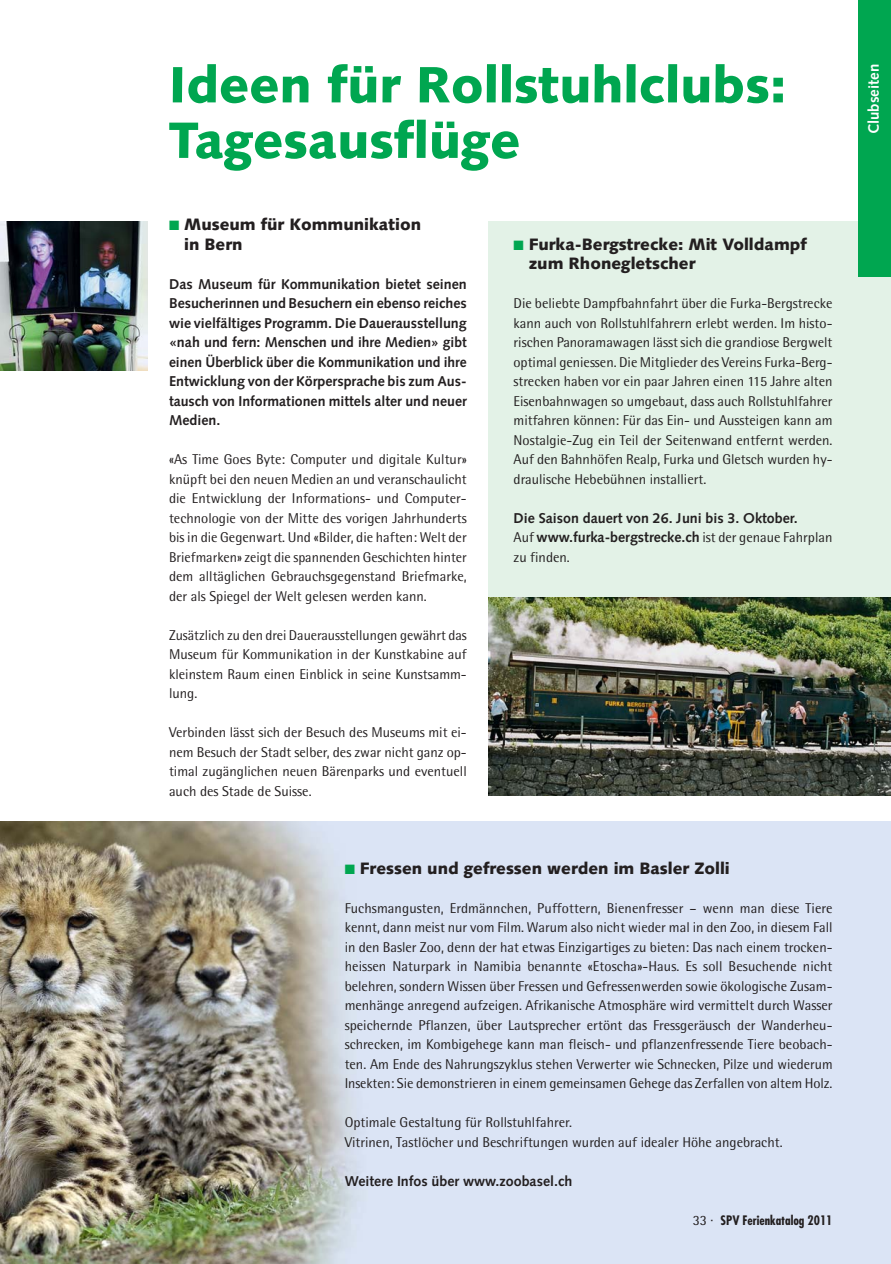
<style>
.page{position:relative;width:891px;height:1264px;background:#fff}
.page>*{position:absolute;margin:0;border:0;box-sizing:border-box;transform-origin:0 0}
.t1{font:900 51px/55.5px "Syntax";color:#00a650}
.t2{font:900 16.5px/19.5px "Syntax";color:#231f20}
.t3{font:700 15px "Syntax";color:#fff}
.t4{font:14.25px/19.5px "Rotis Semi Sans";color:#231f20;text-align:justify}
.t5{font:700 14.25px/19.5px "Syntax";color:#231f20;text-align:justify}
.t6{font:700 condensed 12.75px "Futura";color:#231f20}
.s1{color:#00a650}
.s2{font-family:"Rotis Semi Sans";font-weight:400}
.s3{font-family:"Rotis Semi Sans";font-weight:400;font-stretch:normal;font-size:14.25px}
</style>
<div class="page">
<div style="left:488px;top:221px;width:403px;height:574px;background:#e3f2e7"></div>
<img style="left:488px;top:598px;width:403px;height:197px">
<img style="left:0;top:821px;width:891px;height:443px">
<div style="left:858px;top:0;width:33px;height:277px;background:#00a650"></div>
<img style="left:0;top:221px;width:148px;height:149px">
<h1 class="t1" style="left:169px;top:62px;width:619px">Ideen für Rollstuhlclubs:<br>Tagesausflüge</h1>
<p class="t3" style="left:867px;top:134px;width:71px;rotate:-90deg">Clubseiten</p>
<p class="t2" style="left:184px;top:216px;width:238px;text-indent:-15px"><span class="s1">■</span> Museum für Kommunikation in Bern</p>
<p class="t5" style="left:169px;top:275px;width:299px">Das Museum für Kommunikation bietet seinen Besucherinnen und Besuchern ein ebenso reiches wie vielfältiges Programm. Die Dauerausstellung «nah und fern: Menschen und ihre Medien» gibt einen Überblick über die Kommunikation und ihre Entwicklung von der Körpersprache bis zum Aus&shy;tausch von Informationen mittels alter und neuer Medien.</p>
<p class="t4" style="left:169px;top:451px;width:299px">«As Time Goes Byte: Computer und digitale Kultur» knüpft bei den neuen Medien an und veranschaulicht die Entwicklung der Informations- und Computer&shy;technologie von der Mitte des vorigen Jahrhunderts bis in die Gegenwart. Und «Bilder, die haften: Welt der Briefmarken» zeigt die spannenden Geschichten hinter dem alltäglichen Gebrauchsgegenstand Briefmarke, der als Spiegel der Welt gelesen werden kann.</p>
<p class="t4" style="left:169px;top:626px;width:299px">Zusätzlich zu den drei Dauerausstellungen gewährt das Museum für Kommunikation in der Kunstkabine auf kleinstem Raum einen Einblick in seine Kunstsamm&shy;lung.</p>
<p class="t4" style="left:169px;top:724px;width:299px">Verbinden lässt sich der Besuch des Museums mit ei&shy;nem Besuch der Stadt selber, des zwar nicht ganz op&shy;timal zugänglichen neuen Bärenparks und eventuell auch des Stade de Suisse.</p>
<p class="t2" style="left:529px;top:236px;width:280px;text-indent:-15px"><span class="s1">■</span> Furka-Bergstrecke: Mit Volldampf zum Rhonegletscher</p>
<p class="t4" style="left:513px;top:295px;width:320px">Die beliebte Dampfbahnfahrt über die Furka-Bergstrecke kann auch von Rollstuhlfahrern erlebt werden. Im histo&shy;rischen Panoramawagen lässt sich die grandiose Bergwelt optimal geniessen. Die Mitglieder des Vereins Furka-Berg&shy;strecken haben vor ein paar Jahren einen 115 Jahre alten Eisenbahnwagen so umgebaut, dass auch Rollstuhlfahrer mitfahren können: Für das Ein- und Aussteigen kann am Nostalgie-Zug ein Teil der Seitenwand entfernt werden.<br>Auf den Bahnhöfen Realp, Furka und Gletsch wurden hy&shy;draulische Hebebühnen installiert.</p>
<p class="t5" style="left:513px;top:509px;width:320px">Die Saison dauert von 26. Juni bis 3. Oktober.<br><span class="s2">Auf</span> www.furka-bergstrecke.ch <span class="s2">ist der genaue Fahrplan</span></p>
<p class="t4" style="left:513px;top:548px;width:58px">zu finden.</p>
<p class="t2" style="left:345px;top:860px;width:387px"><span class="s1">■</span> Fressen und gefressen werden im Basler Zolli</p>
<p class="t4" style="left:345px;top:899px;width:489px">Fuchsmangusten, Erdmännchen, Puffottern, Bienenfresser – wenn man diese Tiere kennt, dann meist nur vom Film. Warum also nicht wieder mal in den Zoo, in diesem Fall in den Basler Zoo, denn der hat etwas Einzigartiges zu bieten: Das nach einem trocken&shy;heissen Naturpark in Namibia benannte «Etoscha»-Haus. Es soll Besuchende nicht belehren, sondern Wissen über Fressen und Gefressenwerden sowie ökologische Zusam&shy;menhänge anregend aufzeigen. Afrikanische Atmosphäre wird vermittelt durch Wasser speichernde Pflanzen, über Lautsprecher ertönt das Fressgeräusch der Wanderheu&shy;schrecken, im Kombigehege kann man fleisch- und pflanzenfressende Tiere beobach&shy;ten. Am Ende des Nahrungszyklus stehen Verwerter wie Schnecken, Pilze und wiederum Insekten: Sie demonstrieren in einem gemeinsamen Gehege das Zerfallen von altem Holz.</p>
<p class="t4" style="left:345px;top:1114px;width:439px">Optimale Gestaltung für Rollstuhlfahrer.<br>Vitrinen, Tastlöcher und Beschriftungen wurden auf idealer Höhe angebracht.</p>
<p class="t5" style="left:345px;top:1172px;width:229px">Weitere Infos über www.zoobasel.ch</p>
<p class="t6" style="left:693px;top:1214px;width:141px"><span class="s3">33 ·</span> SPV Ferienkatalog 2011</p>
</div>
